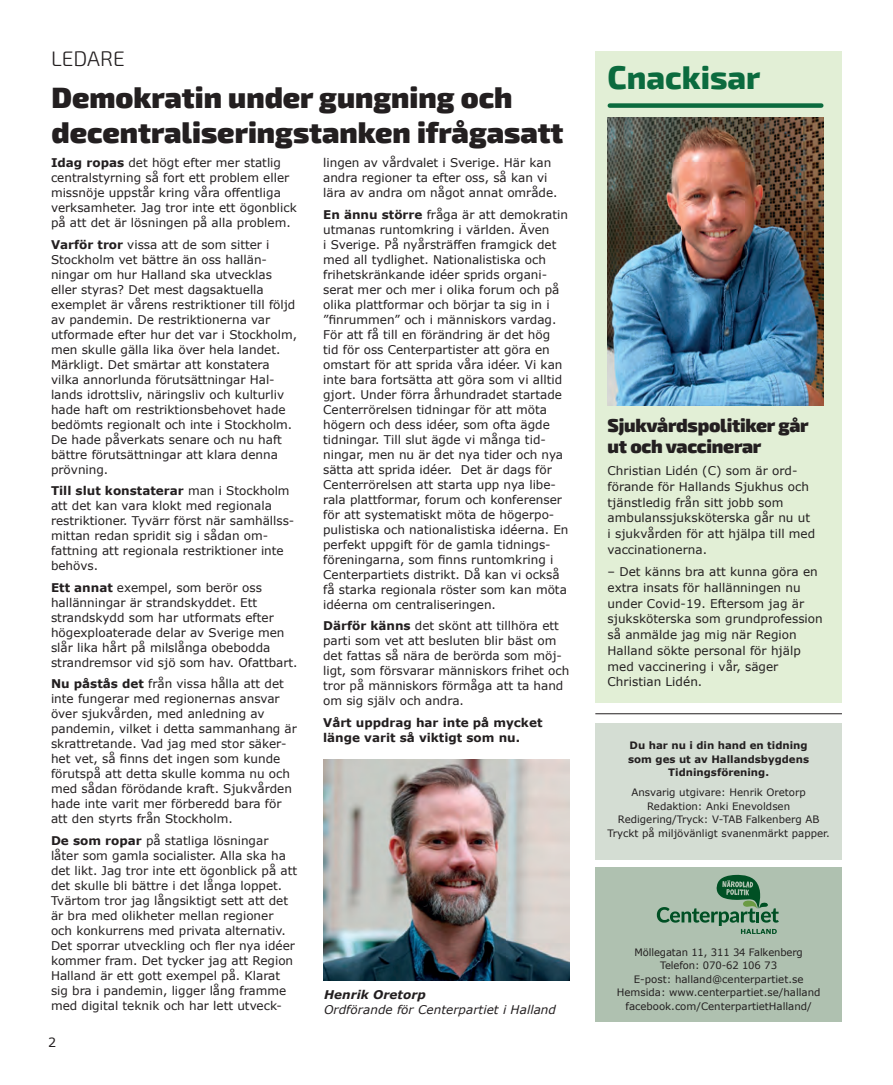
<style>
.page{position:relative;width:893px;height:1085px;background:#fff}
.page>*{position:absolute;margin:0;border:0;box-sizing:border-box;transform-origin:0 0}
.t1{font:800 32.25px "Exo 2";color:#0b6b3e}
.t2{font:900 29.4px/34px "Exo 2";color:#231f20}
.t3{font:300 21px "Exo 2";color:#231f20}
.t4{font:900 18.75px/21px "Exo 2";letter-spacing:-.015em;color:#231f20}
.t5{font:12.75px "Verdana";color:#231f20}
.t6{font:12px/15px "Verdana";color:#231f20}
.t7{font:700 12px/15px "Verdana";color:#231f20}
.t8{font:italic 12px "Verdana";letter-spacing:.005em;color:#231f20}
.t9{font:italic 700 12px "Verdana";letter-spacing:.005em;color:#231f20}
.t10{font:10.2px/13.5px "Verdana";color:#231f20;text-align:center}
.t11{font:700 10.2px/13.5px "Verdana";color:#231f20;text-align:center}
.s1{font-weight:700}
</style>
<div class="page">
<div style="left:595px;top:51px;width:247px;height:651px;background:#e2efd6"></div>
<div style="left:595px;top:723px;width:247px;height:136px;background:#d4ddd3"></div>
<div style="left:610px;top:103px;width:211px;height:5px;background:#0b6b3e"></div>
<hr style="left:595px;top:713px;width:247px;height:1px;background:#231f20">
<div style="left:595px;top:866px;width:247px;height:154px;background:#afc1b0"></div>
<svg style="left:657px;top:874px;width:122px;height:59px"></svg>
<img style="left:608px;top:117px;width:216px;height:288px">
<img style="left:323px;top:759px;width:246px;height:221px">
<h3 class="t3" style="left:51px;top:46px;width:75px">LEDARE</h3>
<h2 class="t2" style="left:51px;top:82px;width:514px">Demokratin under gungning och decentraliseringstanken ifrågasatt</h2>
<p class="t6" style="left:51px;top:155px;width:247px"><span class="s1">Idag ropas</span> det högt efter mer statlig centralstyrning så fort ett problem eller missnöje uppstår kring våra offentliga verksamheter. Jag tror inte ett ögonblick på att det är lösningen på alla problem.</p>
<p class="t6" style="left:51px;top:237px;width:248px"><span class="s1">Varför tror</span> vissa att de som sitter i Stockholm vet bättre än oss hallän&shy;ningar om hur Halland ska utvecklas eller styras? Det mest dagsaktuella exemplet är vårens restriktioner till följd av pandemin. De restriktionerna var utformade efter hur det var i Stockholm, men skulle gälla lika över hela landet.<br>Märkligt. Det smärtar att konstatera vilka annorlunda förutsättningar Hal&shy;lands idrottsliv, näringsliv och kulturliv hade haft om restriktionsbehovet hade bedömts regionalt och inte i Stockholm.<br>De hade påverkats senare och nu haft bättre förutsättningar att klara denna prövning.</p>
<p class="t6" style="left:51px;top:483px;width:245px"><span class="s1">Till slut konstaterar</span> man i Stockholm att det kan vara klokt med regionala restriktioner. Tyvärr först när samhällss&shy;mittan redan spridit sig i sådan om&shy;fattning att regionala restriktioner inte behövs.</p>
<p class="t6" style="left:51px;top:579px;width:248px"><span class="s1">Ett annat</span> exempel, som berör oss hallänningar är strandskyddet. Ett strandskydd som har utformats efter högexploaterade delar av Sverige men slår lika hårt på milslånga obebodda strandremsor vid sjö som hav. Ofattbart.</p>
<p class="t6" style="left:51px;top:676px;width:247px"><span class="s1">Nu påstås det</span> från vissa hålla att det inte fungerar med regionernas ansvar över sjukvården, med anledning av pandemin, vilket i detta sammanhang är skrattretande. Vad jag med stor säker&shy;het vet, så finns det ingen som kunde förutspå att detta skulle komma nu och med sådan förödande kraft. Sjukvården hade inte varit mer förberedd bara för att den styrts från Stockholm.</p>
<p class="t6" style="left:51px;top:832px;width:248px"><span class="s1">De som ropar</span> på statliga lösningar låter som gamla socialister. Alla ska ha det likt. Jag tror inte ett ögonblick på att det skulle bli bättre i det långa loppet.<br>Tvärtom tror jag långsiktigt sett att det är bra med olikheter mellan regioner och konkurrens med privata alternativ.<br>Det sporrar utveckling och fler nya idéer kommer fram. Det tycker jag att Region Halland är ett gott exempel på. Klarat sig bra i pandemin, ligger lång framme med digital teknik och har lett utveck-</p>
<p class="t5" style="left:48px;top:1032px;width:10px">2</p>
<p class="t6" style="left:323px;top:155px;width:236px">lingen av vårdvalet i Sverige. Här kan andra regioner ta efter oss, så kan vi lära av andra om något annat område.</p>
<p class="t6" style="left:323px;top:207px;width:247px"><span class="s1">En ännu större</span> fråga är att demokratin utmanas runtomkring i världen. Även<br>i Sverige. På nyårsträffen framgick det med all tydlighet. Nationalistiska och frihetskränkande idéer sprids organi&shy;serat mer och mer i olika forum och på olika plattformar och börjar ta sig in i ”finrummen” och i människors vardag.<br>För att få till en förändring är det hög tid för oss Centerpartister att göra en omstart för att sprida våra idéer. Vi kan inte bara fortsätta att göra som vi alltid gjort. Under förra århundradet startade Centerrörelsen tidningar för att möta högern och dess idéer, som ofta ägde tidningar. Till slut ägde vi många tid&shy;ningar, men nu är det nya tider och nya sätta att sprida idéer. Det är dags för Centerrörelsen att starta upp nya libe&shy;rala plattformar, forum och konferenser för att systematiskt möta de högerpo&shy;pulistiska och nationalistiska idéerna. En perfekt uppgift för de gamla tidnings&shy;föreningarna, som finns runtomkring i Centerpartiets distrikt. Då kan vi också få starka regionala röster som kan möta idéerna om centraliseringen.</p>
<p class="t6" style="left:323px;top:618px;width:248px"><span class="s1">Därför känns</span> det skönt att tillhöra ett parti som vet att besluten blir bäst om det fattas så nära de berörda som möj&shy;ligt, som försvarar människors frihet och tror på människors förmåga att ta hand om sig själv och andra.</p>
<p class="t7" style="left:323px;top:714px;width:221px">Vårt uppdrag har inte på mycket länge varit så viktigt som nu.</p>
<p class="t9" style="left:324px;top:985px;width:103px">Henrik Oretorp</p>
<p class="t8" style="left:324px;top:1001px;width:234px">Ordförande för Centerpartiet i Halland</p>
<h1 class="t1" style="left:608px;top:58px;width:154px">Cnackisar</h1>
<h3 class="t4" style="left:608px;top:415px;width:203px">Sjukvårdspolitiker går ut och vaccinerar</h3>
<p class="t6" style="left:608px;top:462px;width:209px;line-height:15.8px">Christian Lidén (C) som är ord&shy;förande för Hallands Sjukhus och tjänstledig från sitt jobb som ambulanssjuksköterska går nu ut i sjukvården för att hjälpa till med vaccinationerna.</p>
<p class="t6" style="left:608px;top:563px;width:217px;line-height:15.8px">– Det känns bra att kunna göra en extra insats för hallänningen nu under Covid-19. Eftersom jag är sjuksköterska som grundprofession så anmälde jag mig när Region<br>Halland sökte personal för hjälp med vaccinering i vår, säger<br>Christian Lidén.</p>
<p class="t11" style="left:628px;top:738px;width:182px">Du har nu i din hand en tidning som ges ut av Hallandsbygdens<br>Tidningsförening.</p>
<p class="t10" style="left:607px;top:785px;width:224px">Ansvarig utgivare: Henrik Oretorp Redaktion: Anki Enevoldsen Redigering/Tryck: V-TAB Falkenberg AB Tryckt på miljövänligt svanenmärkt papper.</p>
<p class="t10" style="left:617px;top:944px;width:205px">Möllegatan 11, 311 34 Falkenberg Telefon: 070-62 106 73<br>E-post: halland@centerpartiet.se Hemsida: www.centerpartiet.se/halland facebook.com/CenterpartietHalland/</p>
</div>
